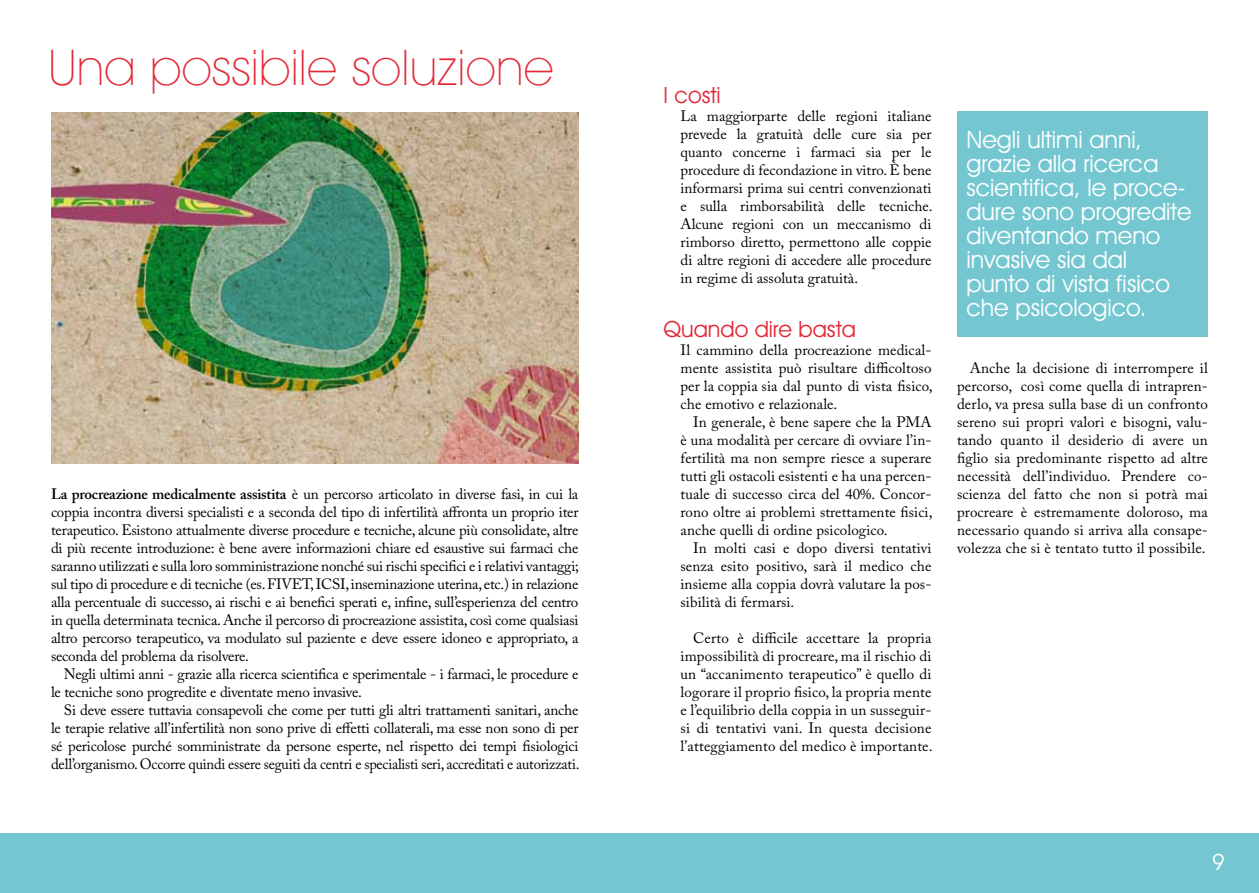
<style>
.page{position:relative;width:1259px;height:893px;background:#fff}
.page>*{position:absolute;margin:0;border:0;box-sizing:border-box;transform-origin:0 0}
.t1{font:200 49.5px "Avant Garde IT Cby BT";letter-spacing:.005em;color:#e42938}
.t2{font:24px/24px "Avant Garde IT Cby BT";color:#fff}
.t3{font:22.5px "Avant Garde IT Cby BT";color:#e42938}
.t4{font:22.5px "Avant Garde IT Cby BT";color:#fff}
.t5{font:15px/18px "Adobe Caslon Pro";color:#000;text-align:justify}
.s1{font-weight:600}
</style>
<div class="page">
<div style="left:0;top:833px;width:1259px;height:60px;background:#74c7d1"></div>
<img style="left:51px;top:112px;width:527px;height:351px">
<div style="left:957px;top:112px;width:251px;height:225px;background:#74c7d1"></div>
<h1 class="t1" style="left:48px;top:37px;width:507px">Una possibile soluzione</h1>
<p class="t5" style="left:51px;top:485px;width:529px"><span class="s1">La procreazione medicalmente assistita</span> è un percorso articolato in diverse fasi, in cui la coppia incontra diversi specialisti e a seconda del tipo di infertilità affronta un proprio iter terapeutico. Esistono attualmente diverse procedure e tecniche, alcune più consolidate, altre di più recente introduzione: è bene avere informazioni chiare ed esaustive sui farmaci che saranno utilizzati e sulla loro somministrazione nonché sui rischi specifici e i relativi vantaggi; sul tipo di procedure e di tecniche (es. FIVET, ICSI, inseminazione uterina, etc.) in relazione alla percentuale di successo, ai rischi e ai benefici sperati e, infine, sull’esperienza del centro in quella determinata tecnica. Anche il percorso di procreazione assistita, così come qualsiasi altro percorso terapeutico, va modulato sul paziente e deve essere idoneo e appropriato, a seconda del problema da risolvere.</p>
<p class="t5" style="left:51px;top:665px;width:529px;text-indent:13px">Negli ultimi anni - grazie alla ricerca scientifica e sperimentale - i farmaci, le procedure e le tecniche sono progredite e diventate meno invasive.</p>
<p class="t5" style="left:51px;top:701px;width:530px;text-indent:13px">Si deve essere tuttavia consapevoli che come per tutti gli altri trattamenti sanitari, anche le terapie relative all’infertilità non sono prive di effetti collaterali, ma esse non sono di per sé pericolose purché somministrate da persone esperte, nel rispetto dei tempi fisiologici dell’organismo. Occorre quindi essere seguiti da centri e specialisti seri, accreditati e autorizzati.</p>
<h3 class="t3" style="left:663px;top:81px;width:59px">I costi</h3>
<p class="t5" style="left:680px;top:107px;width:253px">La maggiorparte delle regioni italiane prevede la gratuità delle cure sia per quanto concerne i farmaci sia per le procedure di fecondazione in vitro. È bene informarsi prima sui centri convenzionati e sulla rimborsabilità delle tecniche.<br>Alcune regioni con un meccanismo di rimborso diretto, permettono alle coppie di altre regioni di accedere alle procedure in regime di assoluta gratuità.</p>
<h3 class="t3" style="left:663px;top:315px;width:194px">Quando dire basta</h3>
<p class="t5" style="left:680px;top:341px;width:253px">Il cammino della procreazione medical&shy;mente assistita può risultare difficoltoso per la coppia sia dal punto di vista fisico, che emotivo e relazionale.</p>
<p class="t5" style="left:680px;top:413px;width:253px;text-indent:13px">In generale, è bene sapere che la PMA è una modalità per cercare di ovviare l’in&shy;fertilità ma non sempre riesce a superare tutti gli ostacoli esistenti e ha una percen&shy;tuale di successo circa del 40%. Concor&shy;rono oltre ai problemi strettamente fisici, anche quelli di ordine psicologico.</p>
<p class="t5" style="left:680px;top:539px;width:252px;text-indent:13px">In molti casi e dopo diversi tentativi senza esito positivo, sarà il medico che insieme alla coppia dovrà valutare la pos&shy;sibilità di fermarsi.</p>
<p class="t5" style="left:680px;top:629px;width:253px;text-indent:13px">Certo è difficile accettare la propria impossibilità di procreare, ma il rischio di un “accanimento terapeutico” è quello di logorare il proprio fisico, la propria mente e l’equilibrio della coppia in un susseguir&shy;si di tentativi vani. In questa decisione l’atteggiamento del medico è importante.</p>
<h2 class="t2" style="left:966px;top:127px;width:227px">Negli ultimi anni, grazie alla ricerca scientifica, le proce&shy;dure sono progredite diventando meno invasive sia dal punto di vista fisico che psicologico.</h2>
<p class="t5" style="left:957px;top:359px;width:252px;text-indent:13px">Anche la decisione di interrompere il percorso, così come quella di intrapren&shy;derlo, va presa sulla base di un confronto sereno sui propri valori e bisogni, valu&shy;tando quanto il desiderio di avere un figlio sia predominante rispetto ad altre necessità dell’individuo. Prendere co&shy;scienza del fatto che non si potrà mai procreare è estremamente doloroso, ma necessario quando si arriva alla consape&shy;volezza che si è tentato tutto il possibile.</p>
<h3 class="t4" style="left:1212px;top:849px;width:14px">9</h3>
</div>
